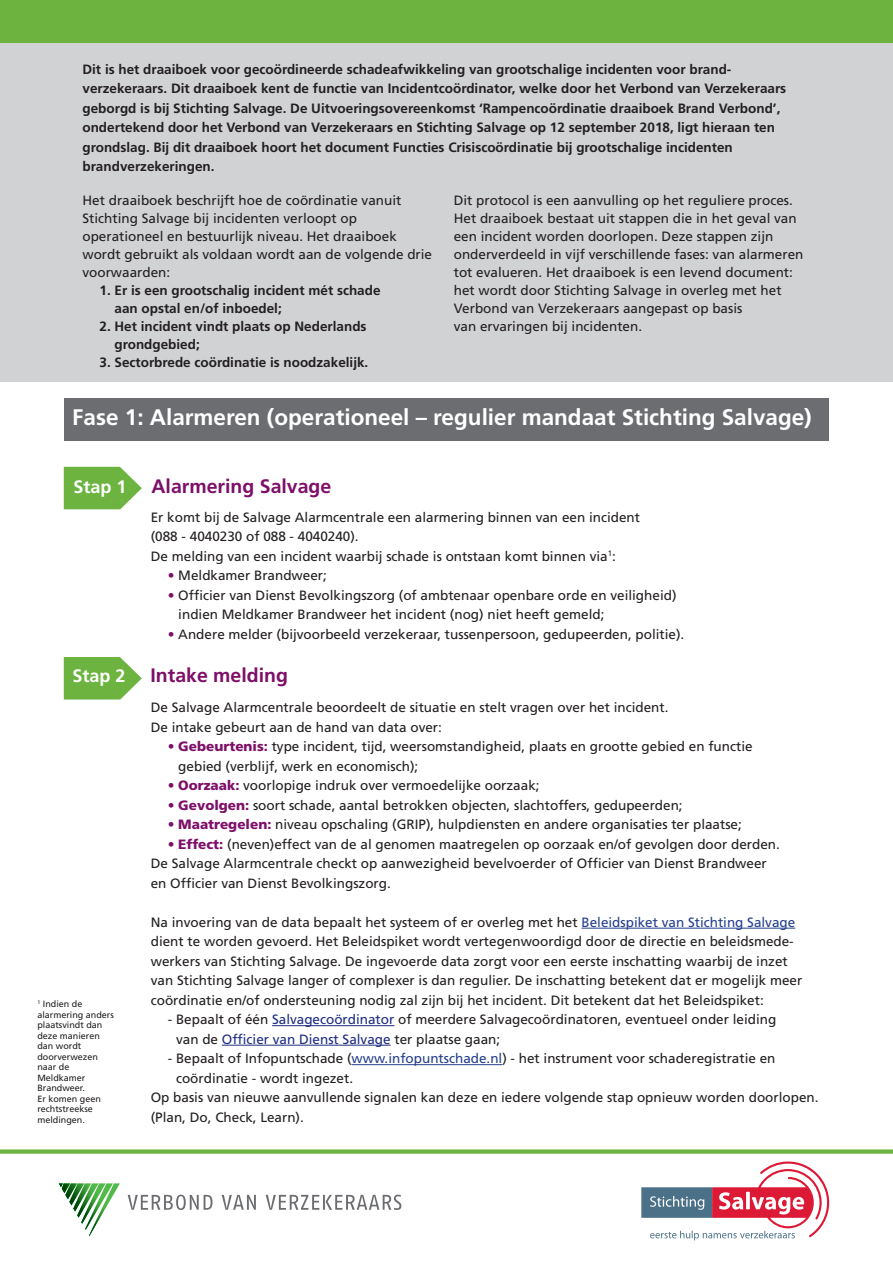
<style>
.page{position:relative;width:893px;height:1263px;background:#fff}
.page>*{position:absolute;margin:0;border:0;box-sizing:border-box;transform-origin:0 0}
.t1{font:700 22.5px "Frutiger";color:#fff}
.t2{font:700 19.5px "Frutiger";color:#7e0f69}
.t3{font:700 18px "Frutiger";color:#fff}
.t4{font:13.5px/19.5px "Frutiger";color:#231f20}
.t5{font:700 13.5px/19.5px "Frutiger";color:#231f20}
.t6{font:9px/10.5px "Frutiger";color:#231f20}
.s1{color:#7e0f69}
.s2{font-weight:900;color:#7e0f69}
.s3{color:#253f8e}
.s4{color:#1f2d82}
</style>
<div class="page">
<div style="left:64px;top:398px;width:764px;height:43px;background:#6c6d70"></div>
<div style="left:0;top:34px;width:893px;height:347px;background:#d1d2d4"></div>
<div style="left:0;top:0;width:893px;height:43px;background:#6cb43f"></div>
<svg style="left:59px;top:1183px;width:61px;height:53px"></svg>
<svg style="left:128px;top:1194px;width:84px;height:16px"></svg>
<svg style="left:222px;top:1195px;width:34px;height:15px"></svg>
<svg style="left:266px;top:1194px;width:135px;height:16px"></svg>
<div style="left:0;top:1149px;width:893px;height:5px;background:#6cb43f"></div>
<svg style="left:641px;top:1161px;width:188px;height:79px"></svg>
<hr style="left:581px;top:928px;width:214px;height:1px;background:#253f8e">
<hr style="left:272px;top:1025px;width:122px;height:1px;background:#1f2d82">
<hr style="left:222px;top:1045px;width:169px;height:1px;background:#1f2d82">
<hr style="left:352px;top:1064px;width:150px;height:1px;background:#253f8e">
<svg style="left:64px;top:657px;width:78px;height:42px;background:#80be59"></svg>
<svg style="left:64px;top:467px;width:78px;height:42px;background:#80be59"></svg>
<p class="t5" style="left:82px;top:59px;width:705px">Dit is het draaiboek voor gecoördineerde schadeafwikkeling van grootschalige incidenten voor brand&shy;verzekeraars. Dit draaiboek kent de functie van Incidentcoördinator, welke door het Verbond van Verzekeraars geborgd is bij Stichting Salvage. De Uitvoeringsovereenkomst ‘Rampencoördinatie draaiboek Brand Verbond’, ondertekend door het Verbond van Verzekeraars en Stichting Salvage op 12 september 2018, ligt hieraan ten grondslag. Bij dit draaiboek hoort het document Functies Crisiscoördinatie bij grootschalige incidenten brandverzekeringen.</p>
<p class="t4" style="left:82px;top:192px;width:351px;line-height:18px">Het draaiboek beschrijft hoe de coördinatie vanuit Stichting Salvage bij incidenten verloopt op operationeel en bestuurlijk niveau. Het draaiboek wordt gebruikt als voldaan wordt aan de volgende drie voorwaarden:</p>
<p class="t5" style="left:115px;top:282px;width:268px;line-height:18px;text-indent:-15px">1. Er is een grootschalig incident mét schade aan opstal en/of inboedel;</p>
<p class="t5" style="left:115px;top:318px;width:254px;line-height:18px;text-indent:-15px">2. Het incident vindt plaats op Nederlands grondgebied;</p>
<p class="t5" style="left:99px;top:353px;width:270px">3. Sectorbrede coördinatie is noodzakelijk.</p>
<p class="t4" style="left:454px;top:192px;width:351px;line-height:18px">Dit protocol is een aanvulling op het reguliere proces.<br>Het draaiboek bestaat uit stappen die in het geval van een incident worden doorlopen. Deze stappen zijn onderverdeeld in vijf verschillende fases: van alarmeren tot evalueren. Het draaiboek is een levend document: het wordt door Stichting Salvage in overleg met het Verbond van Verzekeraars aangepast op basis<br>van ervaringen bij incidenten.</p>
<p class="t1" style="left:72px;top:404px;width:741px">Fase 1: Alarmeren (operationeel – regulier mandaat Stichting Salvage)</p>
<p class="t3" style="left:73px;top:476px;width:55px">Stap 1</p>
<p class="t2" style="left:151px;top:475px;width:181px">Alarmering Salvage</p>
<p class="t4" style="left:151px;top:507px;width:491px">Er komt bij de Salvage Alarmcentrale een alarmering binnen van een incident (088 - 4040230 of 088 - 4040240).</p>
<p class="t4" style="left:151px;top:546px;width:466px">De melding van een incident waarbij schade is ontstaan komt binnen via<sup>1</sup>:</p>
<p class="t4" style="left:168px;top:566px;width:161px"><span class="s1">•</span> Meldkamer Brandweer;</p>
<p class="t4" style="left:178px;top:585px;width:500px;text-indent:-11px"><span class="s1">•</span> Officier van Dienst Bevolkingszorg (of ambtenaar openbare orde en veiligheid) indien Meldkamer Brandweer het incident (nog) niet heeft gemeld;</p>
<p class="t4" style="left:168px;top:624px;width:518px"><span class="s1">•</span> Andere melder (bijvoorbeeld verzekeraar, tussenpersoon, gedupeerden, politie).</p>
<p class="t3" style="left:72px;top:665px;width:55px">Stap 2</p>
<p class="t2" style="left:150px;top:664px;width:139px">Intake melding</p>
<p class="t6" style="left:37px;top:998px;width:78px"><sup>1</sup> Indien de alarmering anders plaatsvindt dan deze manieren dan wordt doorverwezen naar de<br>Meldkamer<br>Brandweer.<br>Er komen geen rechtstreekse meldingen.</p>
<p class="t4" style="left:151px;top:698px;width:519px">De Salvage Alarmcentrale beoordeelt de situatie en stelt vragen over het incident.<br>De intake gebeurt aan de hand van data over:</p>
<p class="t4" style="left:178px;top:737px;width:576px;text-indent:-11px"><span class="s1">•</span> <span class="s2">Gebeurtenis:</span> type incident, tijd, weersomstandigheid, plaats en grootte gebied en functie gebied (verblijf, werk en economisch);</p>
<p class="t4" style="left:168px;top:776px;width:373px"><span class="s1">•</span> <span class="s2">Oorzaak:</span> voorlopige indruk over vermoedelijke oorzaak;</p>
<p class="t4" style="left:168px;top:795px;width:516px"><span class="s1">•</span> <span class="s2">Gevolgen:</span> soort schade, aantal betrokken objecten, slachtoffers, gedupeerden;</p>
<p class="t4" style="left:168px;top:815px;width:576px"><span class="s1">•</span> <span class="s2">Maatregelen:</span> niveau opschaling (GRIP), hulpdiensten en andere organisaties ter plaatse;</p>
<p class="t4" style="left:168px;top:834px;width:614px"><span class="s1">•</span> <span class="s2">Effect:</span> (neven)effect van de al genomen maatregelen op oorzaak en/of gevolgen door derden.</p>
<p class="t4" style="left:151px;top:854px;width:617px">De Salvage Alarmcentrale checkt op aanwezigheid bevelvoerder of Officier van Dienst Brandweer en Officier van Dienst Bevolkingszorg.</p>
<p class="t4" style="left:151px;top:912px;width:653px">Na invoering van de data bepaalt het systeem of er overleg met het <span class="s3">Beleidspiket van Stichting Salvage </span>dient te worden gevoerd. Het Beleidspiket wordt vertegenwoordigd door de directie en beleidsmede&shy;werkers van Stichting Salvage. De ingevoerde data zorgt voor een eerste inschatting waarbij de inzet van Stichting Salvage langer of complexer is dan regulier. De inschatting betekent dat er mogelijk meer coördinatie en/of ondersteuning nodig zal zijn bij het incident. Dit betekent dat het Beleidspiket:</p>
<p class="t4" style="left:176px;top:1010px;width:602px;text-indent:-8px">- Bepaalt of één <span class="s4">Salvagecoördinator</span> of meerdere Salvagecoördinatoren, eventueel onder leiding van de <span class="s4">Officier van Dienst Salvage</span> ter plaatse gaan;</p>
<p class="t4" style="left:176px;top:1049px;width:601px;text-indent:-8px">- Bepaalt of Infopuntschade (<span class="s3">www.infopuntschade.nl</span>) - het instrument voor schaderegistratie en coördinatie - wordt ingezet.</p>
<p class="t4" style="left:151px;top:1088px;width:669px">Op basis van nieuwe aanvullende signalen kan deze en iedere volgende stap opnieuw worden doorlopen. (Plan, Do, Check, Learn).</p>
</div>
